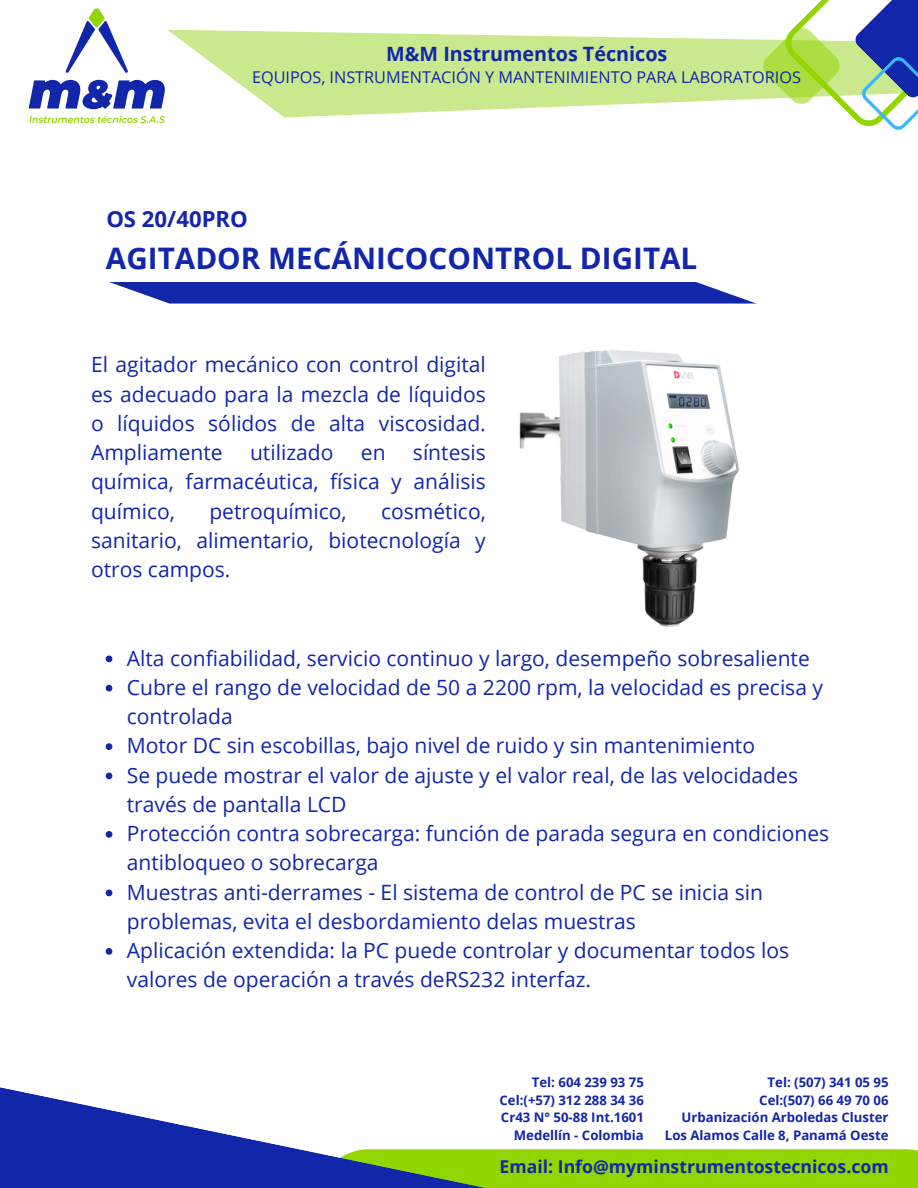
<style>
.page{position:relative;width:918px;height:1188px;background:#fff}
.page>*{position:absolute;margin:0;border:0;box-sizing:border-box;transform-origin:0 0}
.t1{font:700 29.7px "Open Sans";color:#1226aa}
.t2{font:700 22.2px "Open Sans";color:#1226aa}
.t3{font:21px/29.2px "Open Sans";color:#1226aa}
.t4{font:700 19.8px "Open Sans";color:#1226aa}
.t5{font:700 17.7px "Open Sans";color:#1226aa}
.t6{font:16.2px "Open Sans";color:#1226aa}
.t7{font:700 13.2px "Open Sans";color:#1226aa}
</style>
<div class="page">
<svg style="left:29px;top:80px;width:136px;height:29px"></svg>
<svg style="left:65px;top:8px;width:63px;height:65px"></svg>
<svg style="left:29px;top:116px;width:136px;height:7px"></svg>
<svg style="left:168px;top:30px;width:595px;height:87px;fill:#cae88d"></svg>
<svg style="left:763px;top:0;width:155px;height:130px"></svg>
<div style="left:318px;top:1149px;width:600px;height:39px;background:#93d500"></div>
<svg style="left:0;top:1087px;width:491px;height:101px"></svg>
<svg style="left:109px;top:282px;width:647px;height:22px;background:#2c3eb3"></svg>
<img style="left:519px;top:350px;width:220px;height:277px">
<svg style="left:106px;top:656px;width:6px;height:6px"></svg>
<svg style="left:106px;top:685px;width:6px;height:7px"></svg>
<svg style="left:106px;top:743px;width:6px;height:7px"></svg>
<svg style="left:106px;top:773px;width:6px;height:6px"></svg>
<svg style="left:106px;top:831px;width:6px;height:7px"></svg>
<svg style="left:106px;top:890px;width:6px;height:6px"></svg>
<svg style="left:106px;top:948px;width:6px;height:7px"></svg>
<h4 class="t4" style="left:386px;top:40px;width:283px">M&amp;M Instrumentos Técnicos</h4>
<h5 class="t6" style="left:252px;top:66px;width:550px">EQUIPOS, INSTRUMENTACIÓN Y MANTENIMIENTO PARA LABORATORIOS</h5>
<p class="t2" style="left:106px;top:204px;width:143px">OS 20/40PRO</p>
<p class="t1" style="left:106px;top:237px;width:593px">AGITADOR MECÁNICOCONTROL DIGITAL</p>
<p class="t3" style="left:91px;top:350px;width:396px;text-align:justify">El agitador mecánico con control digital es adecuado para la mezcla de líquidos o líquidos sólidos de alta viscosidad.<br>Ampliamente</p>
<p class="t3" style="left:91px;top:437px;width:396px;text-align:justify;text-indent:322px">síntesis química, farmacéutica, física y análisis químico,</p>
<p class="t3" style="left:250px;top:437px;width:85px">utilizado</p>
<p class="t3" style="left:361px;top:437px;width:26px">en</p>
<p class="t3" style="left:91px;top:496px;width:396px;text-align:justify;text-indent:290px">cosmético, sanitario, alimentario, biotecnología y otros campos.</p>
<p class="t3" style="left:209px;top:496px;width:139px">petroquímico,</p>
<p class="t3" style="left:127px;top:643px;width:685px">Alta confiabilidad, servicio continuo y largo, desempeño sobresaliente</p>
<p class="t3" style="left:127px;top:672px;width:698px">Cubre el rango de velocidad de 50 a 2200 rpm, la velocidad es precisa y controlada</p>
<p class="t3" style="left:127px;top:731px;width:630px">Motor DC sin escobillas, bajo nivel de ruido y sin mantenimiento</p>
<p class="t3" style="left:127px;top:760px;width:673px">Se puede mostrar el valor de ajuste y el valor real, de las velocidades través de pantalla LCD</p>
<p class="t3" style="left:127px;top:818px;width:704px">Protección contra sobrecarga: función de parada segura en condiciones antibloqueo o sobrecarga</p>
<p class="t3" style="left:127px;top:877px;width:638px">Muestras anti-derrames - El sistema de control de PC se inicia sin problemas, evita el desbordamiento delas muestras</p>
<p class="t3" style="left:127px;top:935px;width:664px">Aplicación extendida: la PC puede controlar y documentar todos los valores de operación a través deRS232 interfaz.</p>
<p class="t7" style="left:532px;top:1073px;width:114px">Tel: 604 239 93 75</p>
<p class="t7" style="left:500px;top:1091px;width:146px">Cel:(+57) 312 288 34 36</p>
<p class="t7" style="left:501px;top:1108px;width:144px">Cr43 N° 50-88 Int.1601</p>
<p class="t7" style="left:514px;top:1126px;width:132px">Medellín - Colombia</p>
<h2 class="t7" style="left:768px;top:1073px;width:122px">Tel: (507) 341 05 95</h2>
<h1 class="t7" style="left:759px;top:1091px;width:131px">Cel:(507) 66 49 70 06</h1>
<h3 class="t7" style="left:681px;top:1108px;width:209px">Urbanización Arboledas Cluster</h3>
<p class="t7" style="left:665px;top:1126px;width:225px">Los Alamos Calle 8, Panamá Oeste</p>
<p class="t5" style="left:500px;top:1154px;width:391px">Email: Info@myminstrumentostecnicos.com</p>
</div>
